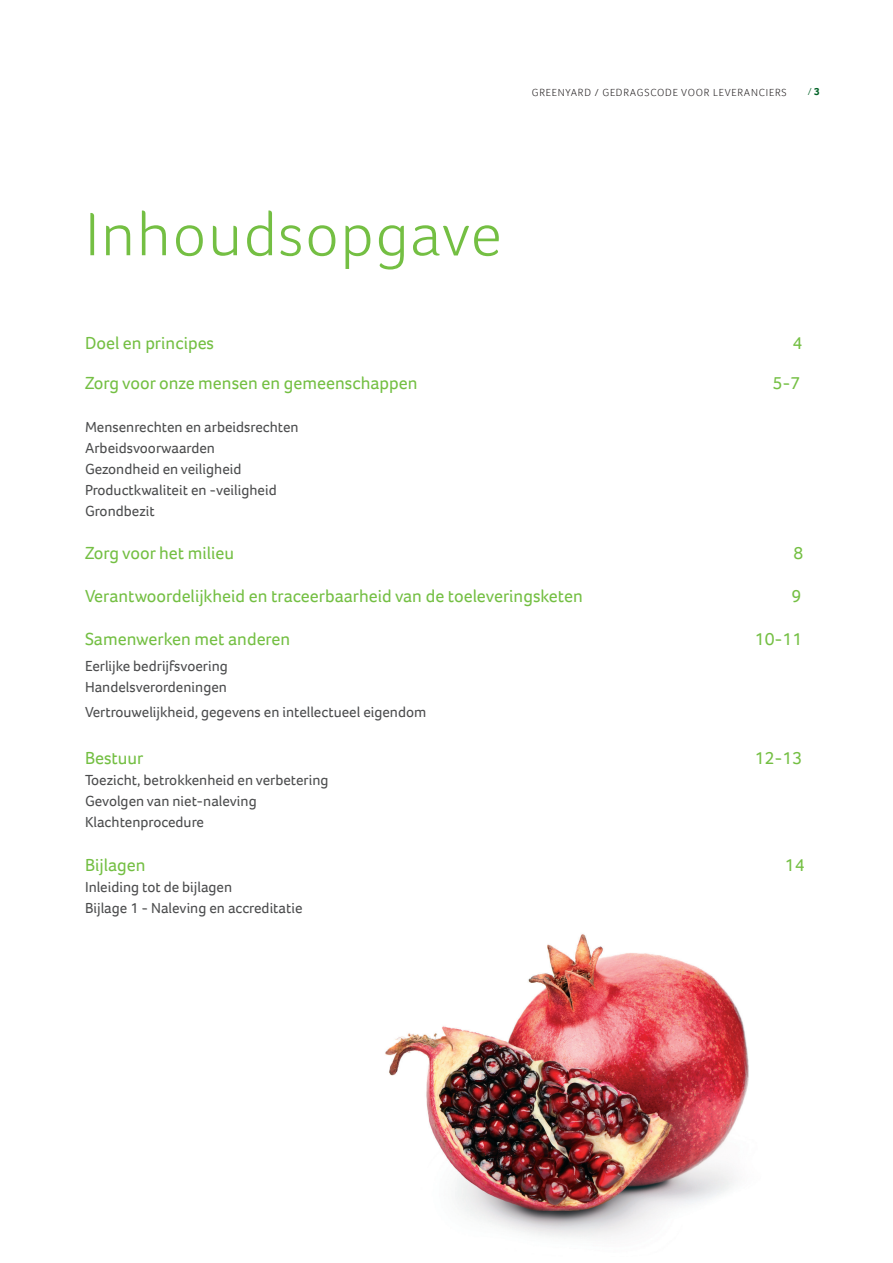
<style>
.page{position:relative;width:893px;height:1263px;background:#fff}
.page>*{position:absolute;margin:0;border:0;box-sizing:border-box;transform-origin:0 0}
.t1{font:300 63px "Foco";letter-spacing:.025em;color:#74bf43}
.t2{font:18px "Foco";color:#74bf43}
.t3{font:15px/21px "Foco";color:#4b4c4d}
.t4{font:300 10.5px "Foco";letter-spacing:.075em;color:#231f20}
.t5{font:300 10.5px "Foco";color:#016226}
.s1{font-weight:700}
</style>
<div class="page">
<img style="left:385px;top:934px;width:364px;height:304px">
<p class="t4" style="left:532px;top:85px;width:256px">GREENYARD / GEDRAGSCODE VOOR LEVERANCIERS</p>
<p class="t5" style="left:808px;top:84px;width:13px">/ <span class="s1">3</span></p>
<h1 class="t1" style="left:85px;top:192px;width:418px">Inhoudsopgave</h1>
<p class="t2" style="left:85px;top:331px;width:131px">Doel en principes</p>
<p class="t2" style="left:792px;top:331px;width:11px">4</p>
<p class="t2" style="left:85px;top:371px;width:334px">Zorg voor onze mensen en gemeenschappen</p>
<p class="t2" style="left:773px;top:371px;width:29px">5-7</p>
<p class="t3" style="left:85px;top:416px;width:215px">Mensenrechten en arbeidsrechten<br>Arbeidsvoorwaarden<br>Gezondheid en veiligheid<br>Productkwaliteit en -veiligheid<br>Grondbezit</p>
<p class="t2" style="left:85px;top:541px;width:151px">Zorg voor het milieu</p>
<p class="t2" style="left:794px;top:541px;width:11px">8</p>
<p class="t2" style="left:85px;top:584px;width:499px">Verantwoordelijkheid en traceerbaarheid van de toeleveringsketen</p>
<p class="t2" style="left:791px;top:584px;width:11px">9</p>
<p class="t2" style="left:85px;top:627px;width:207px">Samenwerken met anderen</p>
<p class="t2" style="left:755px;top:627px;width:49px">10-11</p>
<p class="t3" style="left:85px;top:655px;width:144px">Eerlijke bedrijfsvoering<br>Handelsverordeningen</p>
<p class="t3" style="left:85px;top:701px;width:343px">Vertrouwelijkheid, gegevens en intellectueel eigendom</p>
<p class="t2" style="left:85px;top:746px;width:60px">Bestuur</p>
<p class="t2" style="left:755px;top:746px;width:49px">12-13</p>
<p class="t3" style="left:85px;top:770px;width:245px">Toezicht, betrokkenheid en verbetering<br>Gevolgen van niet-naleving<br>Klachtenprocedure</p>
<p class="t2" style="left:85px;top:852px;width:62px">Bijlagen</p>
<p class="t2" style="left:785px;top:852px;width:21px">14</p>
<p class="t3" style="left:85px;top:876px;width:219px">Inleiding tot de bijlagen<br>Bijlage 1 - Naleving en accreditatie</p>
</div>
